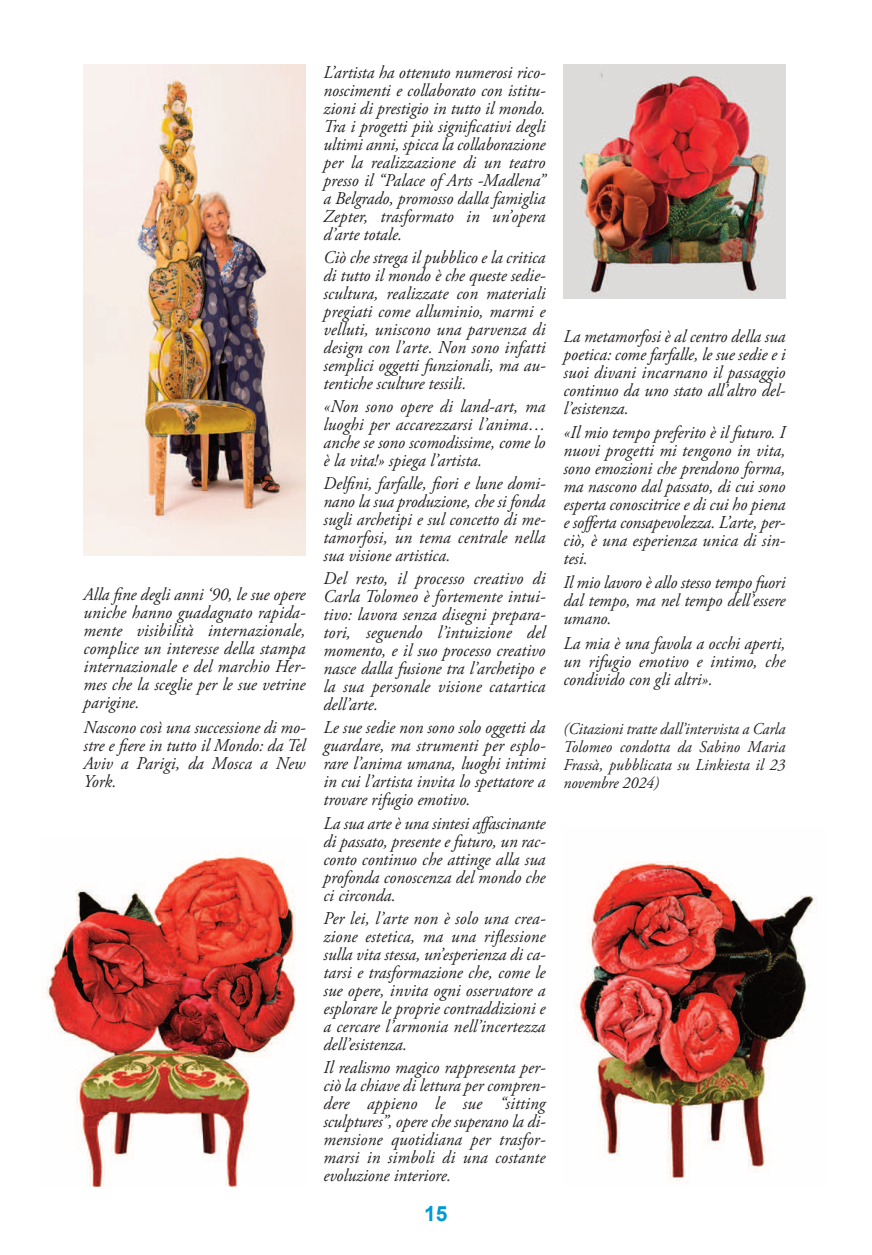
<style>
.page{position:relative;width:872px;height:1255px;background:#fff}
.page>*{position:absolute;margin:0;border:0;box-sizing:border-box;transform-origin:0 0}
.t1{font:700 21px "Arial";color:#0099d8}
.t2{font:italic 18px/18px "Adobe Garamond Pro";color:#231f20;text-align:justify;scale:.95 1}
.t3{font:italic 16.5px/18px "Adobe Garamond Pro";letter-spacing:.01em;color:#231f20;text-align:justify;scale:.95 1}
</style>
<div class="page">
<img style="left:563px;top:65px;width:222px;height:233px">
<img style="left:84px;top:64px;width:221px;height:491px">
<img style="left:43px;top:850px;width:253px;height:336px">
<img style="left:574px;top:861px;width:243px;height:322px">
<p class="t2" style="left:84px;top:587px;width:235px">Alla fine degli anni ‘90, le sue opere uniche hanno guadagnato rapida&shy;mente visibilità internazionale, complice un interesse della stampa internazionale e del marchio Her&shy;mes che la sceglie per le sue vetrine parigine.</p>
<p class="t2" style="left:84px;top:719px;width:235px">Nascono così una successione di mo&shy;stre e fiere in tutto il Mondo: da Tel Aviv a Parigi, da Mosca a New York.</p>
<p class="t2" style="left:323px;top:64px;width:235px">L’artista ha ottenuto numerosi rico&shy;noscimenti e collaborato con istitu&shy;zioni di prestigio in tutto il mondo.<br>Tra i progetti più significativi degli ultimi anni, spicca la collaborazione per la realizzazione di un teatro presso il “Palace of Arts -Madlena” a Belgrado, promosso dalla famiglia Zepter, trasformato in un’opera d’arte totale.</p>
<p class="t2" style="left:323px;top:250px;width:235px">Ciò che strega il pubblico e la critica di tutto il mondo è che queste sedie&shy;scultura, realizzate con materiali pregiati come alluminio, marmi e velluti, uniscono una parvenza di design con l’arte. Non sono infatti semplici oggetti funzionali, ma au&shy;tentiche sculture tessili.</p>
<p class="t2" style="left:323px;top:399px;width:235px">«Non sono opere di land-art, ma luoghi per accarezzarsi l’anima… anche se sono scomodissime, come lo è la vita!» spiega l’artista.</p>
<p class="t2" style="left:323px;top:476px;width:235px">Delfini, farfalle, fiori e lune domi&shy;nano la sua produzione, che si fonda sugli archetipi e sul concetto di me&shy;tamorfosi, un tema centrale nella sua visione artistica.</p>
<p class="t2" style="left:323px;top:571px;width:235px">Del resto, il processo creativo di Carla Tolomeo è fortemente intui&shy;tivo: lavora senza disegni prepara&shy;tori, seguendo l’intuizione del momento, e il suo processo creativo nasce dalla fusione tra l’archetipo e la sua personale visione catartica dell’arte.</p>
<p class="t2" style="left:323px;top:720px;width:235px">Le sue sedie non sono solo oggetti da guardare, ma strumenti per esplo&shy;rare l’anima umana, luoghi intimi in cui l’artista invita lo spettatore a trovare rifugio emotivo.</p>
<p class="t2" style="left:323px;top:815px;width:235px">La sua arte è una sintesi affascinante di passato, presente e futuro, un rac&shy;conto continuo che attinge alla sua profonda conoscenza del mondo che ci circonda.</p>
<p class="t2" style="left:323px;top:910px;width:235px">Per lei, l’arte non è solo una crea&shy;zione estetica, ma una riflessione sulla vita stessa, un’esperienza di ca&shy;tarsi e trasformazione che, come le sue opere, invita ogni osservatore a esplorare le proprie contraddizioni e a cercare l’armonia nell’incertezza dell’esistenza.</p>
<p class="t2" style="left:323px;top:1059px;width:235px">Il realismo magico rappresenta per&shy;ciò la chiave di lettura per compren&shy;dere appieno le sue “sitting sculptures”, opere che superano la di&shy;mensione quotidiana per trasfor&shy;marsi in simboli di una costante evoluzione interiore.</p>
<p class="t1" style="left:424px;top:1201px;width:25px">15</p>
<p class="t2" style="left:563px;top:328px;width:235px">La metamorfosi è al centro della sua poetica: come farfalle, le sue sedie e i suoi divani incarnano il passaggio continuo da uno stato all’altro del&shy;l’esistenza.</p>
<p class="t2" style="left:563px;top:425px;width:235px">«Il mio tempo preferito è il futuro. I nuovi progetti mi tengono in vita, sono emozioni che prendono forma, ma nascono dal passato, di cui sono esperta conoscitrice e di cui ho piena e sofferta consapevolezza. L’arte, per&shy;ciò, è una esperienza unica di sin&shy;tesi.</p>
<p class="t2" style="left:563px;top:575px;width:235px">Il mio lavoro è allo stesso tempo fuori dal tempo, ma nel tempo dell’essere umano.</p>
<p class="t2" style="left:563px;top:635px;width:235px">La mia è una favola a occhi aperti, un rifugio emotivo e intimo, che condivido con gli altri».</p>
<p class="t3" style="left:563px;top:721px;width:235px">(Citazioni tratte dall’intervista a Carla Tolomeo condotta da Sabino Maria Frassà, pubblicata su Linkiesta il 23 novembre 2024)</p>
</div>
